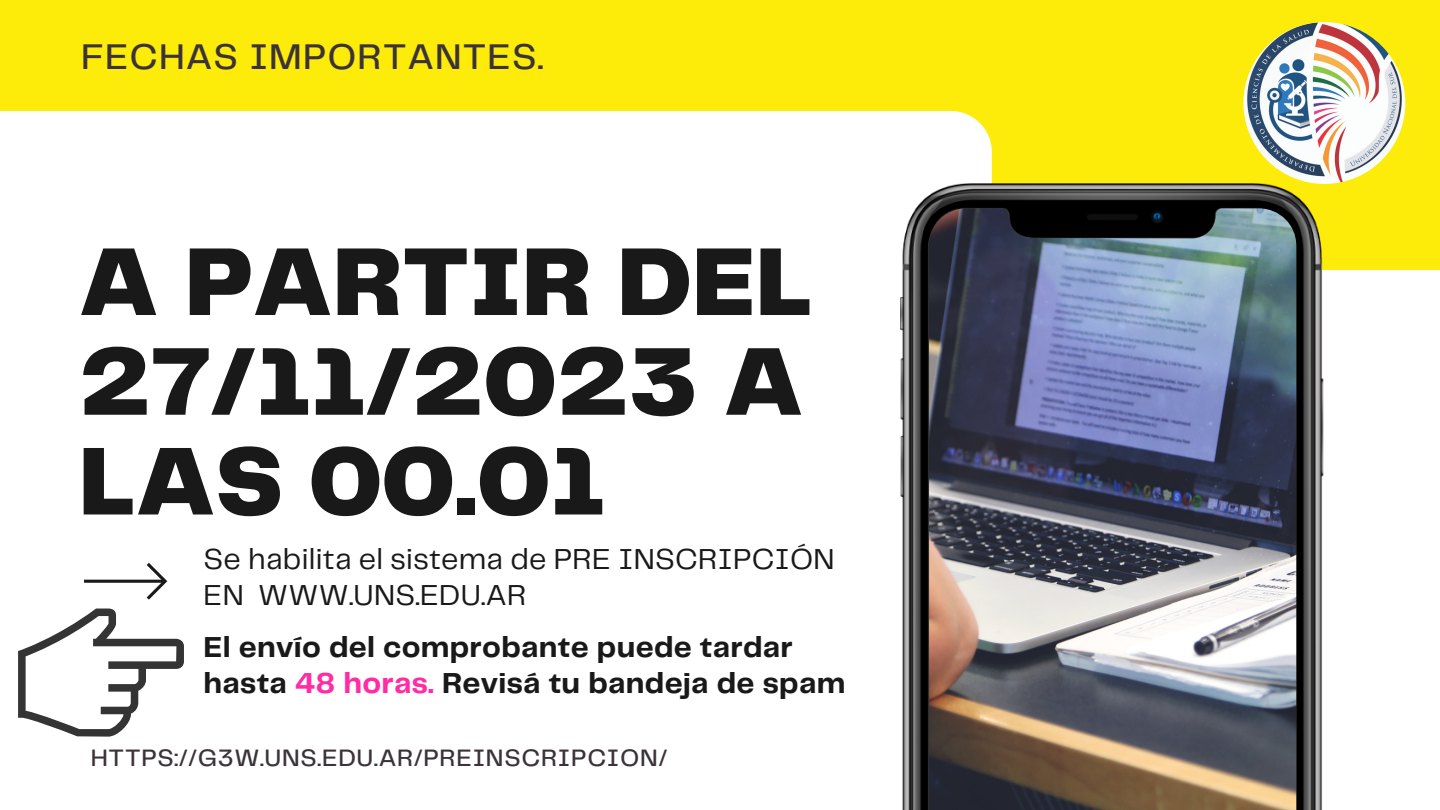
<style>
.page{position:relative;width:1440px;height:810px;background:#fff}
.page>*{position:absolute;margin:0;border:0;box-sizing:border-box;transform-origin:0 0}
.t1{font:900 100px/99.8px "Telegraf";color:#191919;text-align:justify}
.t2{font:500 37.1px "Telegraf";letter-spacing:.03em;color:#3b3339}
.t3{font:700 30px/36px "Telegraf";letter-spacing:.01em;color:#191919}
.t4{font:30px/36px "Telegraf";letter-spacing:.01em;color:#191919}
.t5{font:500 24.7px "Telegraf";letter-spacing:.03em;color:#3b3339}
.s1{color:#ff2ca4}
</style>
<div class="page">
<div style="left:0;top:0;width:1440px;height:270px;background:#fdec0a"></div>
<svg style="left:0;top:111px;width:992px;height:498px"></svg>
<img style="left:900px;top:184px;width:424px;height:626px">
<img style="left:929px;top:208px;width:367px;height:602px">
<svg style="left:84px;top:563px;width:83px;height:37px"></svg>
<img style="left:1243px;top:22px;width:162px;height:162px;border-radius:50%">
<svg style="left:18px;top:609px;width:166px;height:128px"></svg>
<p class="t2" style="left:81px;top:41px;width:464px">FECHAS IMPORTANTES.</p>
<p class="t1" style="left:79px;top:237px;width:735px">A PARTIR DEL 27/11/2023 A LAS 00.01</p>
<p class="t4" style="left:204px;top:543px;width:633px">Se habilita el sistema de PRE INSCRIPCIÓN<br>EN WWW.UNS.EDU.AR</p>
<p class="t3" style="left:204px;top:631px;width:643px">El envío del comprobante puede tardar hasta <span class="s1">48 horas.</span> Revisá tu bandeja de spam</p>
<p class="t5" style="left:91px;top:747px;width:578px">HTTPS://G3W.UNS.EDU.AR/PREINSCRIPCION/</p>
</div>
